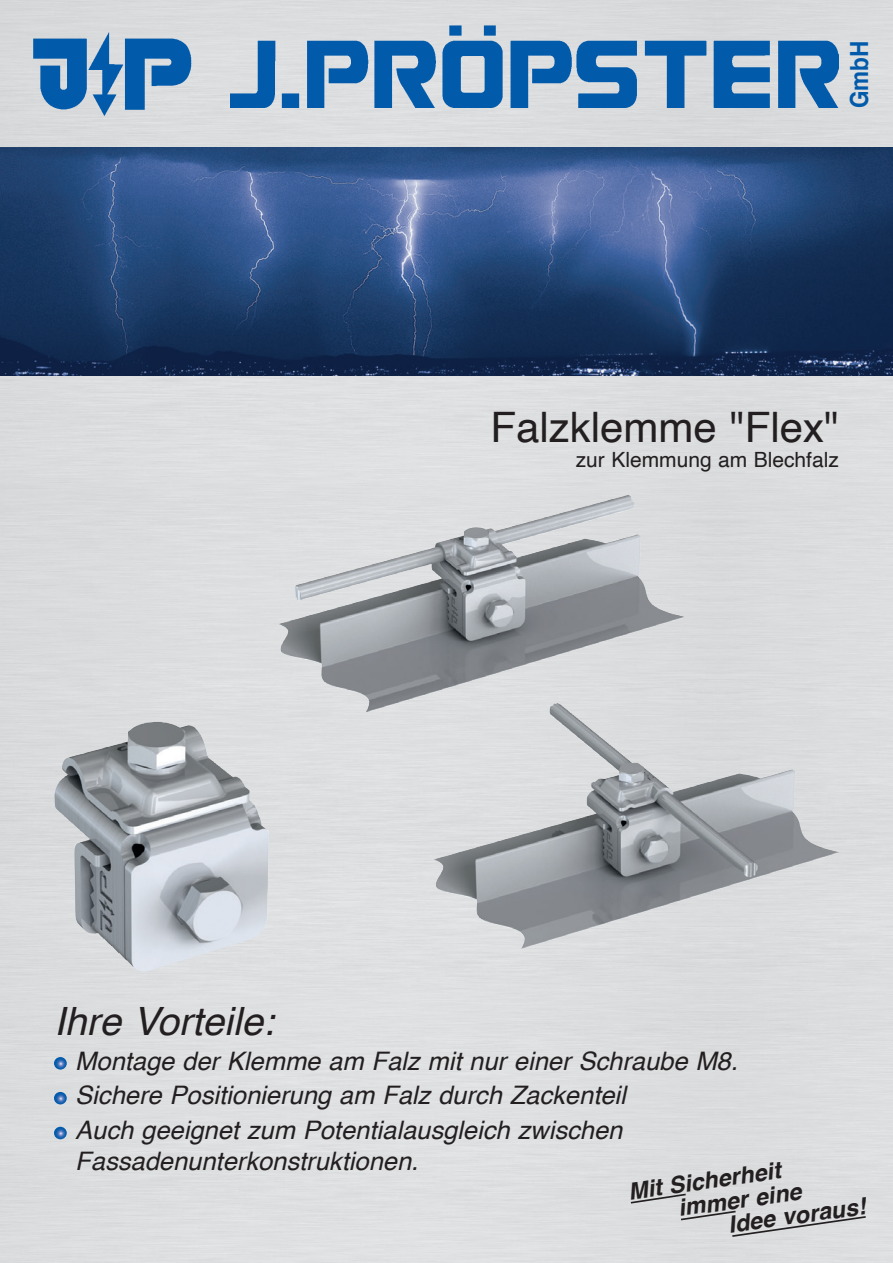
<style>
.page{position:relative;width:893px;height:1263px;background:#fff}
.page>*{position:absolute;margin:0;border:0;box-sizing:border-box;transform-origin:0 0}
.t1{font:42px "Helvetica";color:#231f20}
.t2{font:italic 39px "Helvetica";color:#231f20}
.t3{font:italic 25.5px/34.8px "Helvetica";color:#231f20}
.t4{font:700 25.05px "Helvetica";color:#015aaa;scale:.9 1}
.t5{font:italic 700 23.4px "Helvetica";color:#231f20}
.t6{font:21px "Helvetica";color:#231f20}
</style>
<div class="page">
<img style="left:0;top:0;width:893px;height:1263px">
<img style="left:0;top:148px;width:893px;height:227px">
<div style="left:629px;top:1192px;width:239px;height:46px;background:#dbdcde"></div>
<svg style="left:54px;top:1057px;width:13px;height:12px"></svg>
<svg style="left:54px;top:1092px;width:13px;height:12px"></svg>
<svg style="left:54px;top:1127px;width:13px;height:12px"></svg>
<img style="left:26px;top:33px;width:172px;height:83px">
<img style="left:230px;top:24px;width:609px;height:84px">
<img style="left:54px;top:722px;width:144px;height:250px">
<img style="left:294px;top:496px;width:329px;height:116px">
<img style="left:434px;top:703px;width:185px;height:160px">
<p class="t4" style="left:839px;top:108px;width:77px;rotate:-90deg">GmbH</p>
<h1 class="t1" style="left:491px;top:395px;width:350px">Falzklemme "Flex"</h1>
<p class="t6" style="left:576px;top:443px;width:265px">zur Klemmung am Blechfalz</p>
<h2 class="t2" style="left:54px;top:990px;width:222px">Ihre Vorteile:</h2>
<p class="t3" style="left:75px;top:1044px;width:664px">Montage der Klemme am Falz mit nur einer Schraube M8.<br>Sichere Positionierung am Falz durch Zackenteil<br>Auch geeignet zum Potentialausgleich zwischen</p>
<p class="t3" style="left:75px;top:1144px;width:345px">Fassadenunterkonstruktionen.</p>
<p class="t5" style="left:626px;top:1172px;width:155px;rotate:-8deg">Mit Sicherheit</p>
<p class="t5" style="left:676px;top:1189px;width:126px;rotate:-8deg">immer eine</p>
<p class="t5" style="left:726px;top:1206px;width:140px;rotate:-8deg">Idee voraus!</p>
</div>
